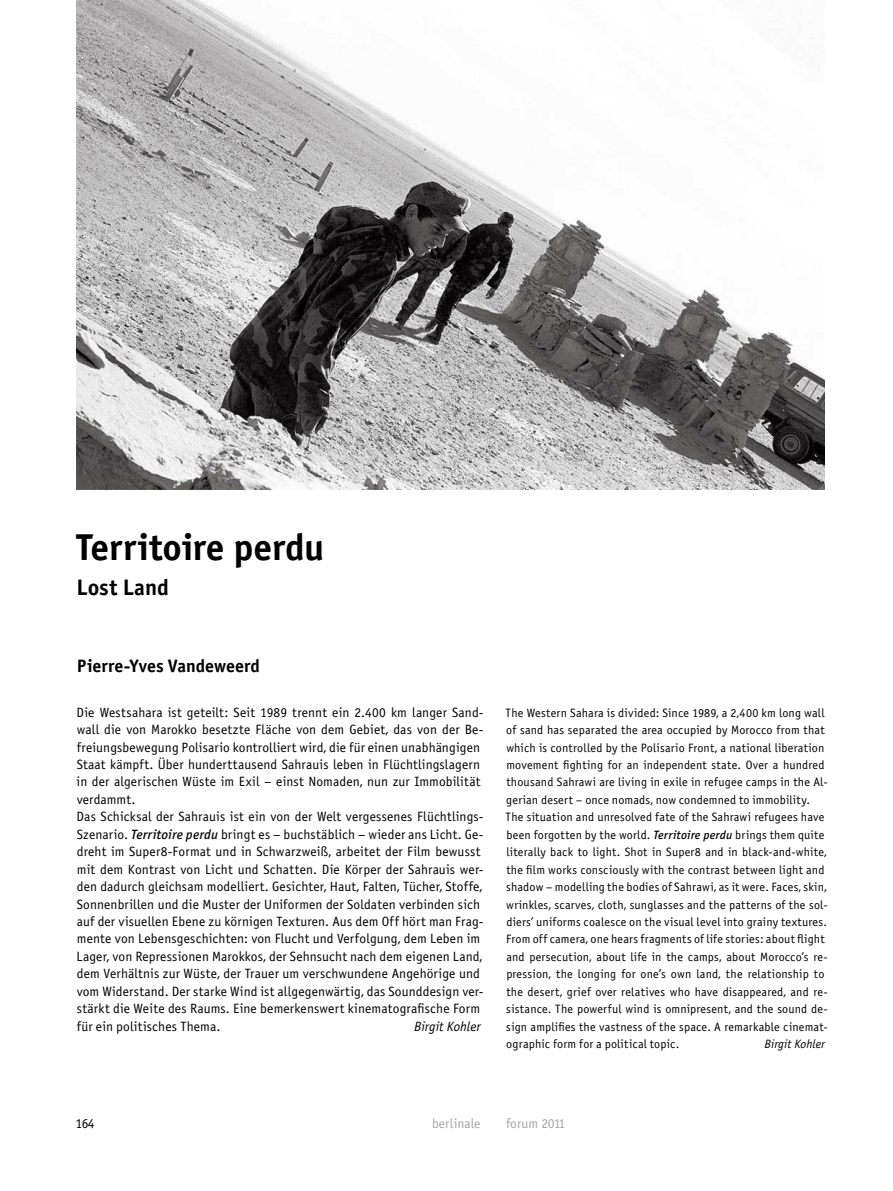
<style>
.page{position:relative;width:893px;height:1191px;background:#fff}
.page>*{position:absolute;margin:0;border:0;box-sizing:border-box;transform-origin:0 0}
.t1{font:37.5px "Officina Sans Bold ITC";letter-spacing:-.005em;color:#000}
.t2{font:22.5px "Officina Sans Bold ITC";letter-spacing:.005em;color:#000}
.t3{font:18px "Officina Sans Bold ITC";color:#000}
.t4{font:13.5px/17.4px "Officina Sans Book ITC";letter-spacing:.01em;color:#000}
.t5{font:13.5px "Officina Sans Book ITC";color:#a4a5a5}
.t6{font:italic 13.5px "Officina Sans Book ITC";color:#000}
.t7{font:12.15px/17.4px "Officina Sans Book ITC";letter-spacing:.015em;color:#000}
.t8{font:italic 12.15px "Officina Sans Book ITC";letter-spacing:.005em;color:#000}
.s1{font-family:"Officina Sans Medium ITC";font-style:italic}
</style>
<div class="page">
<img style="left:77px;top:0;width:748px;height:490px">
<h1 class="t1" style="left:77px;top:524px;width:249px">Territoire perdu</h1>
<h2 class="t2" style="left:76px;top:573px;width:94px">Lost Land</h2>
<h3 class="t3" style="left:77px;top:654px;width:184px">Pierre-Yves Vandeweerd</h3>
<p class="t4" style="left:77px;top:703px;width:409px">Die Westsahara ist geteilt: Seit 1989 trennt ein 2.400 km langer Sand&shy;wall die von Marokko besetzte Fläche von dem Gebiet, das von der Be&shy;freiungsbewegung Polisario kontrolliert wird, die für einen unabhängigen Staat kämpft. Über hunderttausend Sahrauis leben in Flüchtlingslagern in der algerischen Wüste im Exil – einst Nomaden, nun zur Immobilität verdammt.<br>Das Schicksal der Sahrauis ist ein von der Welt vergessenes Flüchtlings-Szenario. <span class="s1">Territoire perdu</span> bringt es – buchstäblich – wieder ans Licht. Ge&shy;dreht im Super8-Format und in Schwarzweiß, arbeitet der Film bewusst mit dem Kontrast von Licht und Schatten. Die Körper der Sahrauis wer&shy;den dadurch gleichsam modelliert. Gesichter, Haut, Falten, Tücher, Stoffe, Sonnenbrillen und die Muster der Uniformen der Soldaten verbinden sich auf der visuellen Ebene zu körnigen Texturen. Aus dem Off hört man Frag&shy;mente von Lebensgeschichten: von Flucht und Verfolgung, dem Leben im Lager, von Repressionen Marokkos, der Sehnsucht nach dem eigenen Land, dem Verhältnis zur Wüste, der Trauer um verschwundene Angehörige und vom Widerstand. Der starke Wind ist allgegenwärtig, das Sounddesign ver&shy;stärkt die Weite des Raums. Eine bemerkenswert kinematografische Form für ein politisches Thema.</p>
<p class="t6" style="left:414px;top:1018px;width:68px">Birgit Kohler</p>
<p class="t7" style="left:506px;top:704px;width:324px">The Western Sahara is divided: Since 1989, a 2,400 km long wall of sand has separated the area occupied by Morocco from that which is controlled by the Polisario Front, a national liberation movement fighting for an independent state. Over a hundred thousand Sahrawi are living in exile in refugee camps in the Al&shy;gerian desert – once nomads, now condemned to immobility.<br>The situation and unresolved fate of the Sahrawi refugees have been forgotten by the world. <span class="s1">Territoire perdu</span> brings them quite literally back to light. Shot in Super8 and in black-and-white, the film works consciously with the contrast between light and shadow – modelling the bodies of Sahrawi, as it were. Faces, skin, wrinkles, scarves, cloth, sunglasses and the patterns of the sol&shy;diers’ uniforms coalesce on the visual level into grainy textures.<br>From off camera, one hears fragments of life stories: about flight and persecution, about life in the camps, about Morocco’s re&shy;pression, the longing for one’s own land, the relationship to the desert, grief over relatives who have disappeared, and re&shy;sistance. The powerful wind is omnipresent, and the sound de&shy;sign amplifies the vastness of the space. A remarkable cinemat&shy;ographic form for a political topic.</p>
<p class="t8" style="left:765px;top:1037px;width:62px">Birgit Kohler</p>
<p class="t4" style="left:76px;top:1114px;width:21px">164</p>
<p class="t5" style="left:432px;top:1115px;width:50px">berlinale</p>
<p class="t5" style="left:506px;top:1115px;width:61px">forum 2011</p>
</div>
